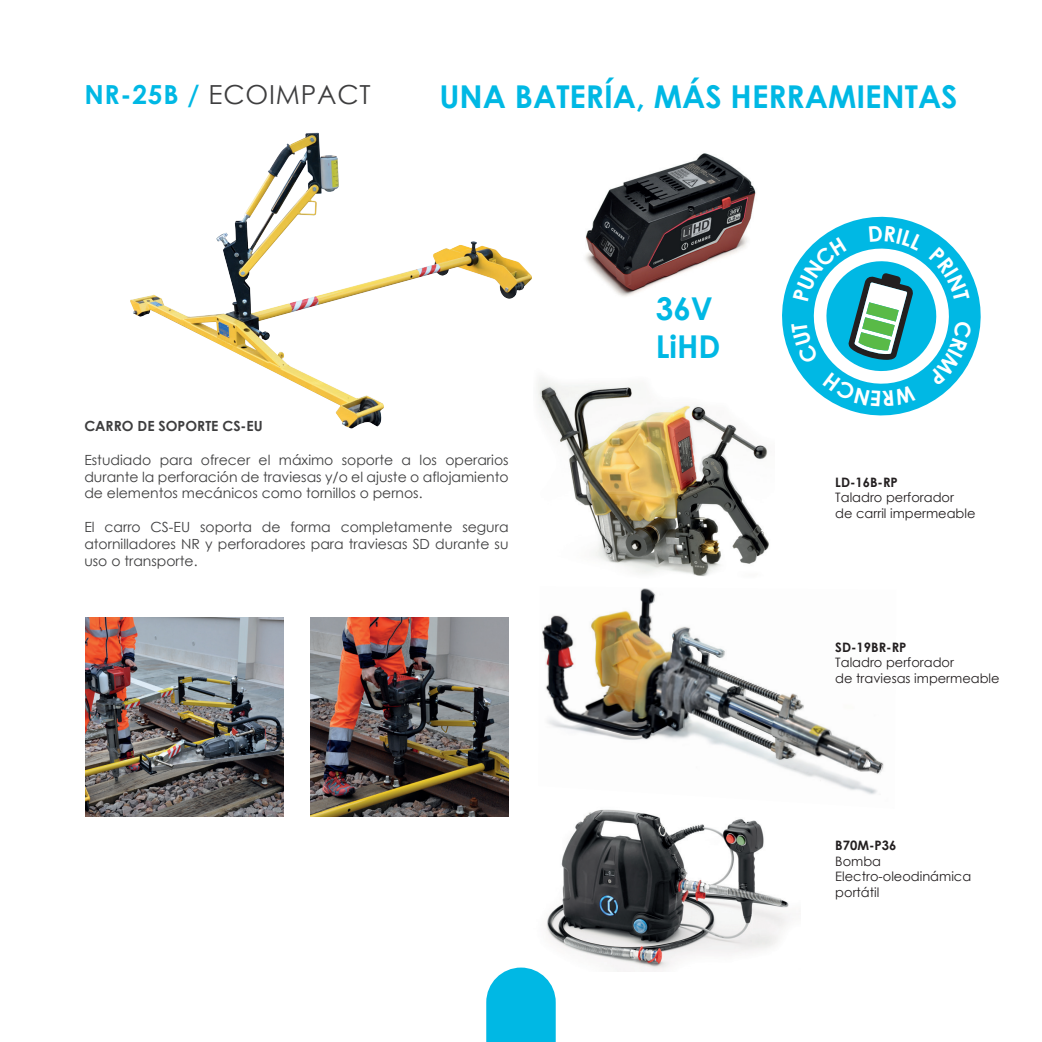
<style>
.page{position:relative;width:1042px;height:1042px;background:#fff}
.page>*{position:absolute;margin:0;border:0;box-sizing:border-box;transform-origin:0 0}
.t1{font:700 31.5px/37.8px "Century Gothic";color:#00b8e4}
.t2{font:26.25px "Century Gothic";letter-spacing:.03em;color:#3e3e3f}
.t3{font:14px/16.8px "Century Gothic";color:#3e3e3f;text-align:justify}
.t4{font:700 14px "Century Gothic";color:#3e3e3f}
.t5{font:12.95px/15.6px "Century Gothic";color:#231f20}
.t6{font:700 12.95px "Century Gothic";color:#231f20}
.s1{font-weight:700;color:#00b8e4}
</style>
<div class="page">
<svg style="left:486px;top:967px;width:70px;height:75px;background:#19bfe6"></svg>
<img style="left:310px;top:618px;width:198px;height:198px">
<img style="left:85px;top:618px;width:199px;height:198px">
<img style="left:130px;top:133px;width:402px;height:296px">
<img style="left:533px;top:809px;width:256px;height:162px">
<img style="left:546px;top:810px;width:116px;height:153px">
<img style="left:586px;top:153px;width:169px;height:137px">
<img style="left:537px;top:378px;width:172px;height:198px">
<img style="left:542px;top:387px;width:227px;height:187px">
<img style="left:542px;top:588px;width:342px;height:207px">
<img style="left:543px;top:589px;width:174px;height:150px">
<svg style="left:782px;top:216px;width:199px;height:200px"></svg>
<svg style="left:791px;top:226px;width:181px;height:180px"></svg>
<h2 class="t2" style="left:84px;top:76px;width:288px"><span class="s1">NR-25B /</span> ECOIMPACT</h2>
<h1 class="t1" style="left:439px;top:76px;width:520px">UNA BATERÍA, MÁS HERRAMIENTAS</h1>
<h1 class="t1" style="left:656px;top:289px;width:66px">36V<br>LiHD</h1>
<p class="t4" style="left:84px;top:415px;width:180px">CARRO DE SOPORTE CS-EU</p>
<p class="t3" style="left:84px;top:451px;width:426px">Estudiado para ofrecer el máximo soporte a los operarios durante la perforación de traviesas y/o el ajuste o aflojamiento de elementos mecánicos como tornillos o pernos.</p>
<p class="t3" style="left:84px;top:518px;width:426px">El carro CS-EU soporta de forma completamente segura atornilladores NR y perforadores para traviesas SD durante su uso o transporte.</p>
<p class="t6" style="left:835px;top:472px;width:64px">LD-16B-RP</p>
<p class="t5" style="left:835px;top:490px;width:142px">Taladro perforador<br>de carril impermeable</p>
<p class="t6" style="left:835px;top:637px;width:73px">SD-19BR-RP</p>
<p class="t5" style="left:835px;top:655px;width:166px">Taladro perforador<br>de traviesas impermeable</p>
<p class="t6" style="left:835px;top:835px;width:63px">B70M-P36</p>
<p class="t5" style="left:835px;top:853px;width:137px">Bomba<br>Electro-oleodinámica portátil</p>
</div>
